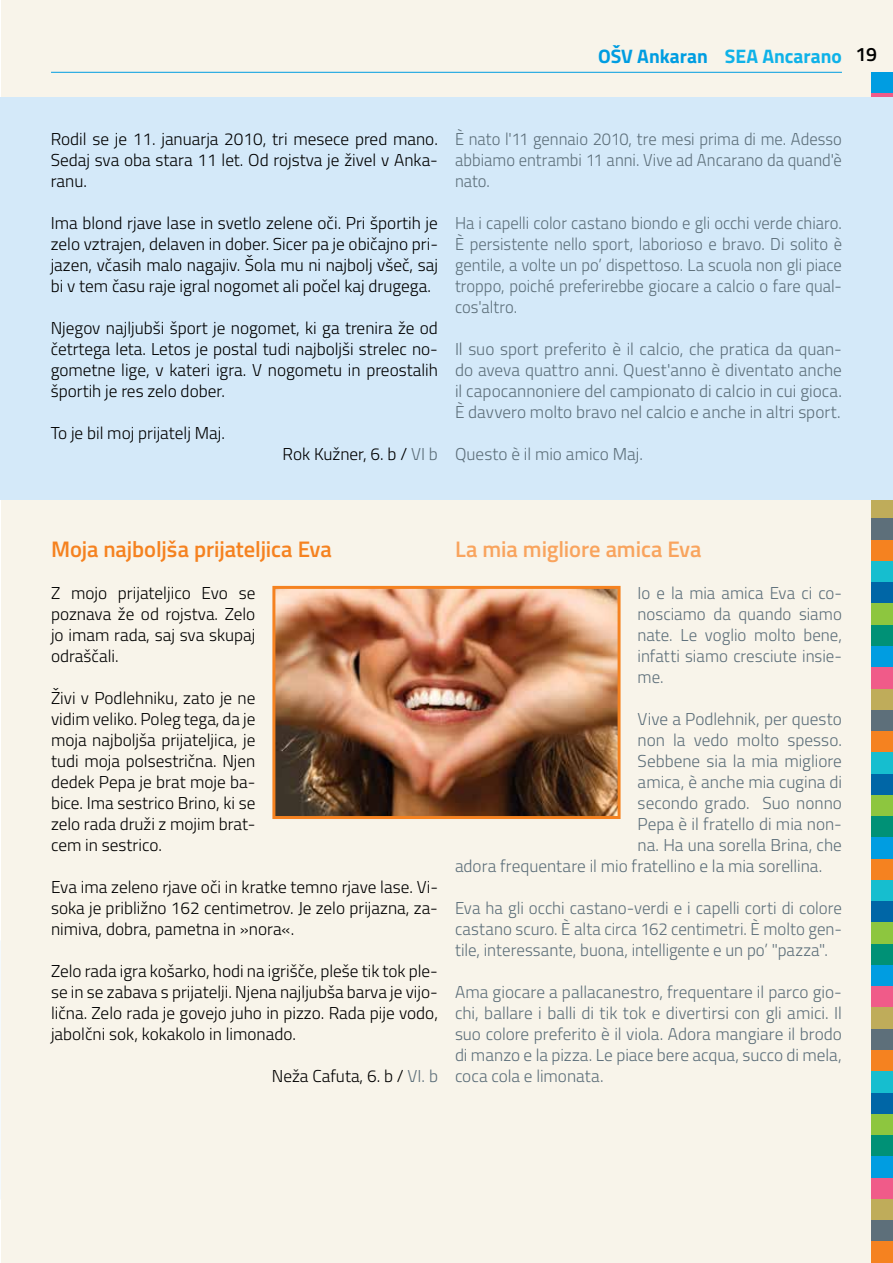
<style>
.page{position:relative;width:893px;height:1263px;background:#fff}
.page>*{position:absolute;margin:0;border:0;box-sizing:border-box;transform-origin:0 0}
.t1{font:600 22.5px "Titillium";letter-spacing:-.005em;color:#f58220}
.t2{font:600 22.5px "Titillium";letter-spacing:-.005em;color:#f9a45e}
.t3{font:700 19.5px "Titillium";color:#0fb2e8}
.t4{font:300 17.25px/21px "Titillium";color:#000;text-align:justify}
.t5{font:300 17.25px/21px "Titillium";color:#5d6f7a;text-align:justify}
.t6{font:300 17.25px/21px "Titillium";color:#5d6f7a;text-align:justify;scale:.96 1}
.s1{color:#009de1}
.s2{font-weight:600;color:#000}
.s3{color:#5d6f7a}
</style>
<div class="page">
<div style="left:2px;top:0;width:891px;height:1263px;background:#f8f4ea"></div>
<div style="left:872px;top:72px;width:21px;height:22px;background:#009de1"></div>
<svg style="left:872px;top:94px;width:21px;height:4px"></svg>
<div style="left:872px;top:497px;width:21px;height:22px;background:#bfac5a"></div>
<div style="left:872px;top:519px;width:21px;height:21px;background:#5d6f7a"></div>
<div style="left:872px;top:540px;width:21px;height:21px;background:#f58220"></div>
<div style="left:872px;top:561px;width:21px;height:22px;background:#16becf"></div>
<div style="left:872px;top:583px;width:21px;height:21px;background:#0066a6"></div>
<div style="left:872px;top:604px;width:21px;height:21px;background:#8dc63f"></div>
<div style="left:872px;top:625px;width:21px;height:21px;background:#009176"></div>
<div style="left:872px;top:646px;width:21px;height:22px;background:#009de1"></div>
<div style="left:872px;top:668px;width:21px;height:21px;background:#f05b89"></div>
<div style="left:872px;top:689px;width:21px;height:21px;background:#bfac5a"></div>
<div style="left:872px;top:710px;width:21px;height:21px;background:#5d6f7a"></div>
<div style="left:872px;top:731px;width:21px;height:22px;background:#f58220"></div>
<div style="left:872px;top:753px;width:21px;height:21px;background:#16becf"></div>
<div style="left:872px;top:774px;width:21px;height:21px;background:#0066a6"></div>
<div style="left:872px;top:795px;width:21px;height:21px;background:#8dc63f"></div>
<div style="left:872px;top:816px;width:21px;height:22px;background:#009176"></div>
<div style="left:872px;top:838px;width:21px;height:21px;background:#009de1"></div>
<div style="left:872px;top:859px;width:21px;height:21px;background:#f58220"></div>
<div style="left:872px;top:880px;width:21px;height:21px;background:#16becf"></div>
<div style="left:872px;top:901px;width:21px;height:22px;background:#0066a6"></div>
<div style="left:872px;top:923px;width:21px;height:21px;background:#8dc63f"></div>
<div style="left:872px;top:944px;width:21px;height:21px;background:#009176"></div>
<div style="left:872px;top:965px;width:21px;height:21px;background:#009de1"></div>
<div style="left:872px;top:986px;width:21px;height:22px;background:#f05b89"></div>
<div style="left:872px;top:1008px;width:21px;height:21px;background:#bfac5a"></div>
<div style="left:872px;top:1029px;width:21px;height:21px;background:#5d6f7a"></div>
<div style="left:872px;top:1050px;width:21px;height:21px;background:#f58220"></div>
<div style="left:872px;top:1071px;width:21px;height:22px;background:#16becf"></div>
<div style="left:872px;top:1093px;width:21px;height:21px;background:#0066a6"></div>
<div style="left:872px;top:1114px;width:21px;height:21px;background:#8dc63f"></div>
<div style="left:872px;top:1135px;width:21px;height:22px;background:#009176"></div>
<div style="left:872px;top:1157px;width:21px;height:21px;background:#009de1"></div>
<div style="left:872px;top:1178px;width:21px;height:21px;background:#f05b89"></div>
<div style="left:872px;top:1199px;width:21px;height:21px;background:#bfac5a"></div>
<div style="left:872px;top:1220px;width:21px;height:22px;background:#5d6f7a"></div>
<div style="left:872px;top:1242px;width:21px;height:21px;background:#f58220"></div>
<hr style="left:51px;top:72px;width:791px;height:1px;background:#009de1">
<div style="left:0;top:98px;width:893px;height:402px;background:#d4e9f9"></div>
<img style="left:276px;top:590px;width:341px;height:225px">
<div style="left:272px;top:586px;width:349px;height:233px;border:3px solid #f58220"></div>
<p class="t3" style="left:598px;top:41px;width:281px"><span class="s1">OŠV Ankaran</span> SEA Ancarano <span class="s2">19</span></p>
<p class="t4" style="left:51px;top:127px;width:389px">Rodil se je 11. januarja 2010, tri mesece pred mano.<br>Sedaj sva oba stara 11 let. Od rojstva je živel v Anka&shy;ranu.</p>
<p class="t4" style="left:51px;top:211px;width:389px">Ima blond rjave lase in svetlo zelene oči. Pri športih je zelo vztrajen, delaven in dober. Sicer pa je običajno pri&shy;jazen, včasih malo nagajiv. Šola mu ni najbolj všeč, saj bi v tem času raje igral nogomet ali počel kaj drugega.</p>
<p class="t4" style="left:51px;top:316px;width:389px">Njegov najljubši šport je nogomet, ki ga trenira že od četrtega leta. Letos je postal tudi najboljši strelec no&shy;gometne lige, v kateri igra. V nogometu in preostalih športih je res zelo dober.</p>
<p class="t4" style="left:51px;top:421px;width:176px">To je bil moj prijatelj Maj.</p>
<p class="t4" style="left:283px;top:442px;width:157px">Rok Kužner, 6. b / <span class="s3">VI b</span></p>
<p class="t6" style="left:455px;top:127px;width:405px">È nato l'11 gennaio 2010, tre mesi prima di me. Adesso abbiamo entrambi 11 anni. Vive ad Ancarano da quand'è nato.</p>
<p class="t6" style="left:455px;top:211px;width:405px">Ha i capelli color castano biondo e gli occhi verde chiaro.<br>È persistente nello sport, laborioso e bravo. Di solito è gentile, a volte un po’ dispettoso. La scuola non gli piace troppo, poiché preferirebbe giocare a calcio o fare qual&shy;cos'altro.</p>
<p class="t5" style="left:455px;top:337px;width:388px">Il suo sport preferito è il calcio, che pratica da quan&shy;do aveva quattro anni. Quest'anno è diventato anche il capocannoniere del campionato di calcio in cui gioca.<br>È davvero molto bravo nel calcio e anche in altri sport.</p>
<p class="t5" style="left:455px;top:442px;width:190px">Questo è il mio amico Maj.</p>
<h1 class="t1" style="left:51px;top:532px;width:282px">Moja najboljša prijateljica Eva</h1>
<p class="t4" style="left:51px;top:582px;width:206px">Z mojo prijateljico Evo se poznava že od rojstva. Zelo jo imam rada, saj sva skupaj odraščali.</p>
<p class="t4" style="left:51px;top:686px;width:206px">Živi v Podlehniku, zato je ne vidim veliko. Poleg tega, da je moja najboljša prijateljica, je tudi moja polsestrična. Njen dedek Pepa je brat moje ba&shy;bice. Ima sestrico Brino, ki se zelo rada druži z mojim brat&shy;cem in sestrico.</p>
<p class="t4" style="left:51px;top:875px;width:388px">Eva ima zeleno rjave oči in kratke temno rjave lase. Vi&shy;soka je približno 162 centimetrov. Je zelo prijazna, za&shy;nimiva, dobra, pametna in »nora«.</p>
<p class="t4" style="left:51px;top:959px;width:388px">Zelo rada igra košarko, hodi na igrišče, pleše tik tok ple&shy;se in se zabava s prijatelji. Njena najljubša barva je vijo&shy;lična. Zelo rada je govejo juho in pizzo. Rada pije vodo, jabolčni sok, kokakolo in limonado.</p>
<p class="t4" style="left:272px;top:1064px;width:168px">Neža Cafuta, 6. b / <span class="s3">VI. b</span></p>
<h1 class="t2" style="left:455px;top:532px;width:248px">La mia migliore amica Eva</h1>
<p class="t5" style="left:638px;top:582px;width:206px">Io e la mia amica Eva ci co&shy;nosciamo da quando siamo nate. Le voglio molto bene, infatti siamo cresciute insie&shy;me.</p>
<p class="t5" style="left:638px;top:708px;width:206px">Vive a Podlehnik, per questo</p>
<p class="t5" style="left:638px;top:728px;width:206px">non la vedo molto spesso.</p>
<p class="t5" style="left:638px;top:749px;width:206px">Sebbene sia la mia migliore</p>
<p class="t5" style="left:638px;top:770px;width:206px">amica, è anche mia cugina di</p>
<p class="t5" style="left:638px;top:791px;width:206px">secondo grado. Suo nonno</p>
<p class="t5" style="left:638px;top:812px;width:206px">Pepa è il fratello di mia non-</p>
<p class="t5" style="left:638px;top:833px;width:206px">na. Ha una sorella Brina, che</p>
<p class="t5" style="left:455px;top:854px;width:369px">adora frequentare il mio fratellino e la mia sorellina.</p>
<p class="t5" style="left:455px;top:897px;width:388px">Eva ha gli occhi castano-verdi e i capelli corti di colore castano scuro. È alta circa 162 centimetri. È molto gen&shy;tile, interessante, buona, intelligente e un po’ "pazza".</p>
<p class="t5" style="left:455px;top:981px;width:388px">Ama giocare a pallacanestro, frequentare il parco gio&shy;chi, ballare i balli di tik tok e divertirsi con gli amici. Il suo colore preferito è il viola. Adora mangiare il brodo di manzo e la pizza. Le piace bere acqua, succo di mela, coca cola e limonata.</p>
</div>
